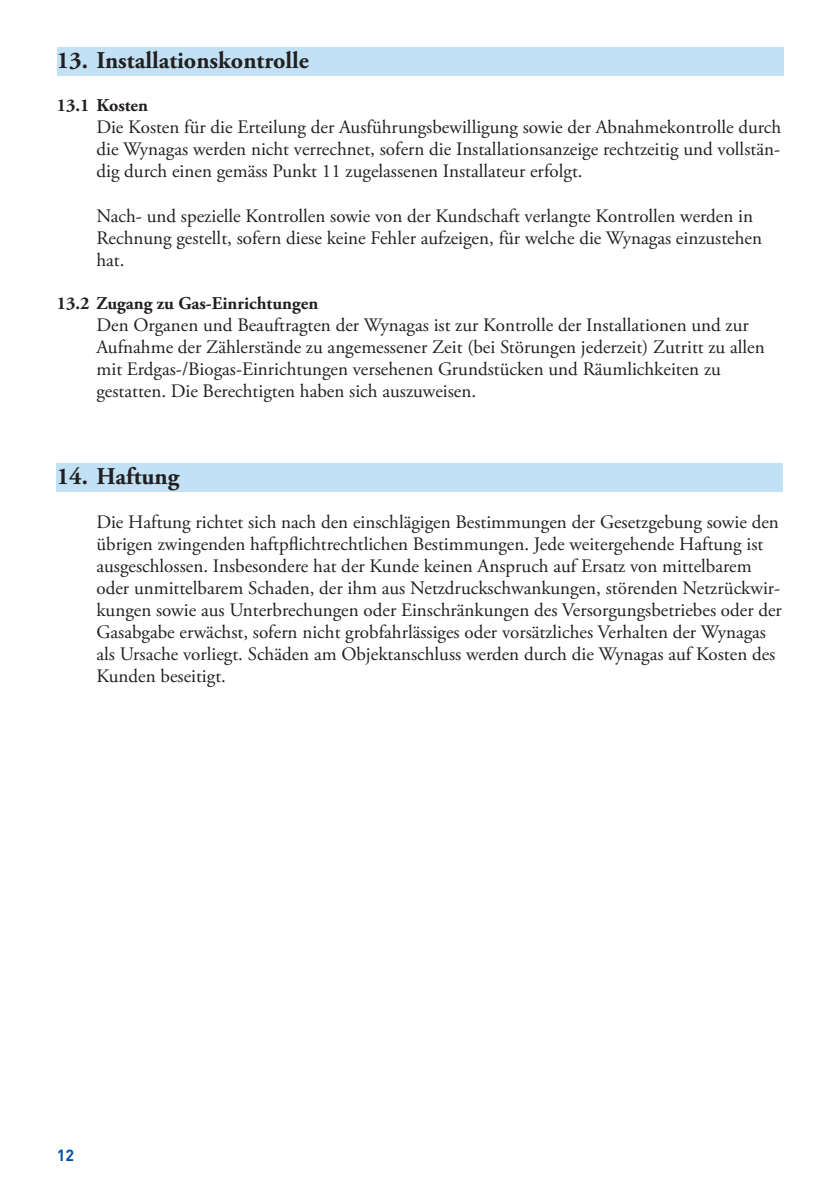
<style>
.page{position:relative;width:840px;height:1191px;background:#fff}
.page>*{position:absolute;margin:0;border:0;box-sizing:border-box;transform-origin:0 0}
.t1{font:700 24px "Adobe Garamond Pro";color:#231f20}
.t2{font:19px/22px "Adobe Garamond Pro";color:#231f20}
.t3{font:700 18px "Adobe Garamond Pro";color:#231f20}
.t4{font:700 16px "DINOT";color:#0154a6}
</style>
<div class="page">
<div style="left:57px;top:463px;width:725px;height:29px;background:#c2e1f5"></div>
<div style="left:57px;top:47px;width:725px;height:28px;background:#c2e1f5"></div>
<p class="t1" style="left:57px;top:51px;width:253px">13. Installationskontrolle</p>
<p class="t3" style="left:57px;top:99px;width:93px">13.1 Kosten</p>
<p class="t2" style="left:96px;top:118px;width:686px;text-align:justify">Die Kosten für die Erteilung der Ausführungsbewilligung sowie der Abnahmekontrolle durch die Wynagas werden nicht verrechnet, sofern die Installationsanzeige rechtzeitig und vollstän&shy;dig durch einen gemäss Punkt 11 zugelassenen Installateur erfolgt.</p>
<p class="t2" style="left:96px;top:206px;width:666px">Nach- und spezielle Kontrollen sowie von der Kundschaft verlangte Kontrollen werden in<br>Rechnung gestellt, sofern diese keine Fehler aufzeigen, für welche die Wynagas einzustehen hat.</p>
<p class="t3" style="left:57px;top:296px;width:263px">13.2 Zugang zu Gas-Einrichtungen</p>
<p class="t2" style="left:96px;top:315px;width:669px">Den Organen und Beauftragten der Wynagas ist zur Kontrolle der Installationen und zur Aufnahme der Zählerstände zu angemessener Zeit (bei Störungen jederzeit) Zutritt zu allen mit Erdgas-/Biogas-Einrichtungen versehenen Grundstücken und Räumlichkeiten zu gestatten. Die Berechtigten haben sich auszuweisen.</p>
<p class="t1" style="left:57px;top:466px;width:124px">14. Haftung</p>
<p class="t2" style="left:96px;top:512px;width:686px">Die Haftung richtet sich nach den einschlägigen Bestimmungen der Gesetzgebung sowie den übrigen zwingenden haftpflichtrechtlichen Bestimmungen. Jede weitergehende Haftung ist ausgeschlossen. Insbesondere hat der Kunde keinen Anspruch auf Ersatz von mittelbarem oder unmittelbarem Schaden, der ihm aus Netzdruckschwankungen, störenden Netzrückwir&shy;kungen sowie aus Unterbrechungen oder Einschränkungen des Versorgungsbetriebes oder der Gasabgabe erwächst, sofern nicht grobfahrlässiges oder vorsätzliches Verhalten der Wynagas als Ursache vorliegt. Schäden am Objektanschluss werden durch die Wynagas auf Kosten des Kunden beseitigt.</p>
<p class="t4" style="left:57px;top:1145px;width:19px">12</p>
</div>
